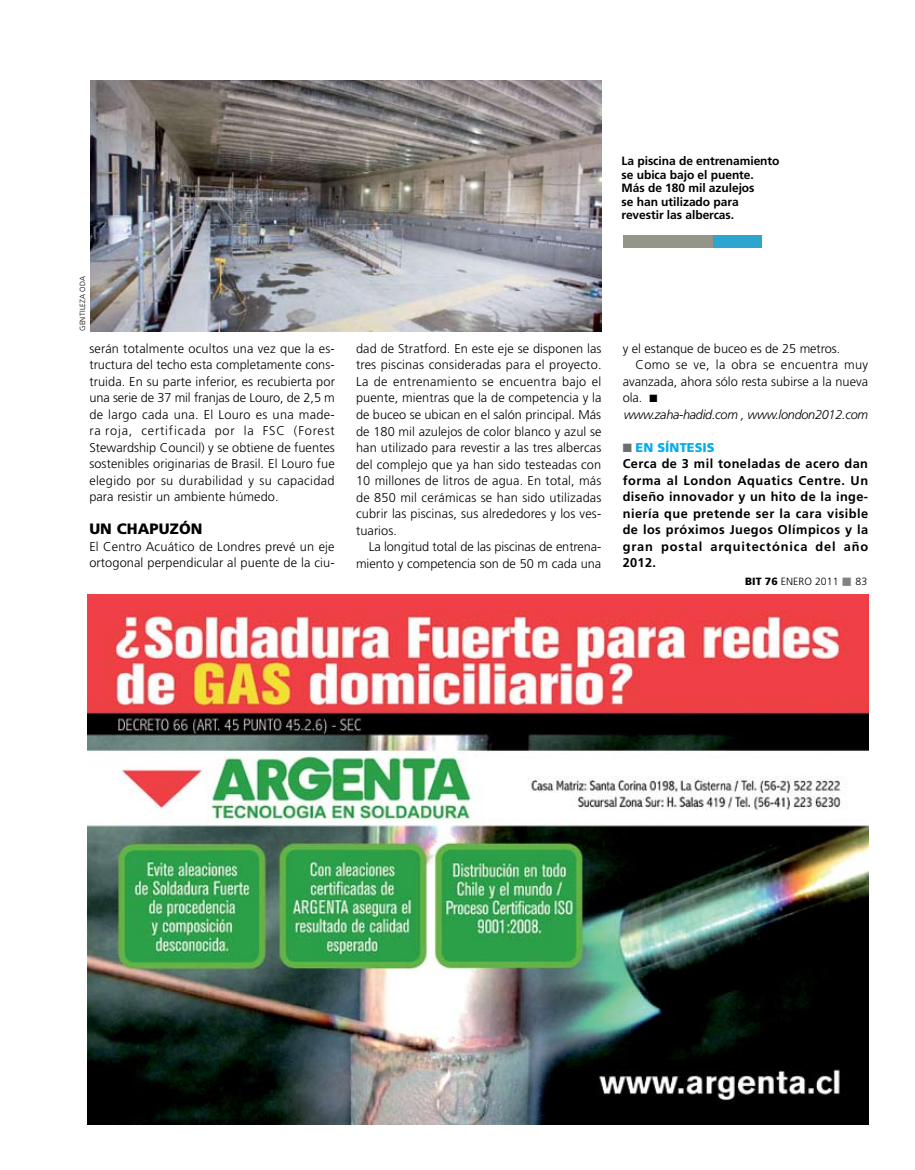
<style>
.page{position:relative;width:915px;height:1170px;background:#fff}
.page>*{position:absolute;margin:0;border:0;box-sizing:border-box;transform-origin:0 0}
.t1{font:900 15px "Frutiger";letter-spacing:.005em;color:#000}
.t2{font:300 12.75px/16.5px "Frutiger";letter-spacing:.01em;color:#000;text-align:justify}
.t3{font:700 12.75px/16.5px "Frutiger";letter-spacing:.035em;color:#000}
.t4{font:italic 300 12.75px "Frutiger";letter-spacing:-.025em;color:#000}
.t5{font:700 12px/13.5px "Frutiger";letter-spacing:-.005em;color:#000}
.t6{font:300 10.5px "Frutiger";letter-spacing:.005em;color:#000}
.t7{font:300 7.5px "Frutiger";letter-spacing:.03em;color:#000}
.s1{color:#6d6f71}
.s2{font-weight:900;color:#00adef}
.s3{font-weight:900}
.s4{color:#808284}
</style>
<div class="page">
<img style="left:90px;top:80px;width:511px;height:251px">
<div style="left:622px;top:235px;width:139px;height:13px;background:#949488"></div>
<div style="left:712px;top:235px;width:49px;height:13px;background:#2ca5cf"></div>
<img style="left:88px;top:595px;width:779px;height:529px">
<p class="t5" style="left:621px;top:154px;width:159px">La piscina de entrenamiento se ubica bajo el puente.<br>Más de 180 mil azulejos<br>se han utilizado para revestir las albercas.</p>
<p class="t7" style="left:78px;top:331px;width:56px;rotate:-90deg">Gentileza ODA</p>
<p class="t2" style="left:89px;top:340px;width:247px">serán totalmente ocultos una vez que la es&shy;tructura del techo esta completamente cons&shy;truida. En su parte inferior, es recubierta por una serie de 37 mil franjas de Louro, de 2,5 m de largo cada una. El Louro es una made&shy;ra roja, certificada por la FSC (Forest Stewardship Council) y se obtiene de fuentes sostenibles originarias de Brasil. El Louro fue elegido por su durabilidad y su capacidad para resistir un ambiente húmedo.</p>
<p class="t1" style="left:89px;top:520px;width:114px">UN CHAPUZÓN</p>
<p class="t2" style="left:89px;top:538px;width:247px">El Centro Acuático de Londres prevé un eje ortogonal perpendicular al puente de la ciu-</p>
<p class="t2" style="left:356px;top:340px;width:247px">dad de Stratford. En este eje se disponen las tres piscinas consideradas para el proyecto.<br>La de entrenamiento se encuentra bajo el puente, mientras que la de competencia y la de buceo se ubican en el salón principal. Más de 180 mil azulejos de color blanco y azul se han utilizado para revestir a las tres albercas del complejo que ya han sido testeadas con 10 millones de litros de agua. En total, más de 850 mil cerámicas se han sido utilizadas cubrir las piscinas, sus alrededores y los ves&shy;tuarios.</p>
<p class="t2" style="left:356px;top:538px;width:247px;text-align:right">La longitud total de las piscinas de entrena&shy;miento y competencia son de 50 m cada una</p>
<p class="t2" style="left:622px;top:340px;width:219px">y el estanque de buceo es de 25 metros.</p>
<p class="t2" style="left:635px;top:356px;width:234px">Como se ve, la obra se encuentra muy</p>
<p class="t2" style="left:622px;top:373px;width:247px">avanzada, ahora sólo resta subirse a la nueva</p>
<p class="t2" style="left:622px;top:389px;width:36px">ola. ■</p>
<p class="t4" style="left:623px;top:407px;width:246px">www.zaha-hadid.com , www.london2012.com</p>
<p class="t3" style="left:622px;top:439px;width:247px"><span class="s1">■</span> <span class="s2">EN SÍNTESIS<br></span>Cerca de 3 mil toneladas de acero dan forma al London Aquatics Centre. Un diseño innovador y un hito de la inge&shy;niería que pretende ser la cara visible de los próximos Juegos Olímpicos y la gran postal arquitectónica del año<br>2012.</p>
<p class="t6" style="left:744px;top:576px;width:124px"><span class="s3">BIT 76</span> enero 2011 <span class="s4">■</span> 83</p>
</div>
